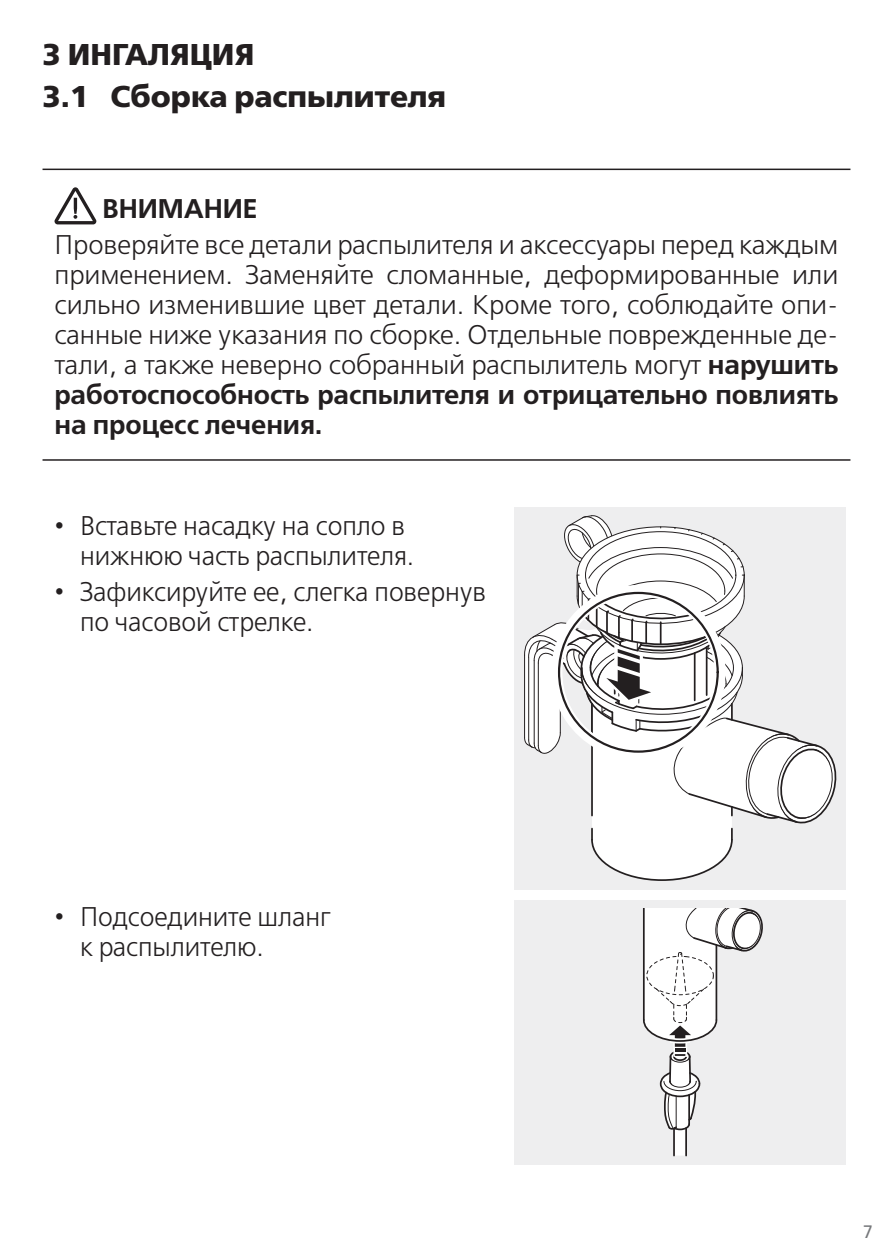
<style>
.page{position:relative;width:893px;height:1259px;background:#fff}
.page>*{position:absolute;margin:0;border:0;box-sizing:border-box;transform-origin:0 0}
.t1{font:700 30px/41.4px "Free Set";color:#231f20}
.t2{font:300 27px/30px "Free Set";letter-spacing:-.005em;color:#231f20}
.t3{font:600 27px "Free Set";letter-spacing:-.005em;color:#231f20}
.t4{font:18px "Free Set";color:#76787b}
.s1{font-weight:600}
</style>
<div class="page">
<hr style="left:43px;top:169px;width:807px;height:1px;background:#231f20">
<hr style="left:43px;top:459px;width:807px;height:2px;background:#231f20">
<svg style="left:55px;top:187px;width:41px;height:37px"></svg>
<div style="left:514px;top:507px;width:332px;height:382px;background:#eeeeef"></div>
<svg style="left:524px;top:515px;width:312px;height:366px"></svg>
<div style="left:514px;top:900px;width:332px;height:265px;background:#eeeeef"></div>
<svg style="left:643px;top:909px;width:120px;height:246px"></svg>
<p class="t1" style="left:43px;top:32px;width:405px">3 ИНГАЛЯЦИЯ<br>3.1 Сборка распылителя</p>
<p class="t3" style="left:102px;top:189px;width:156px">ВНИМАНИЕ</p>
<p class="t2" style="left:55px;top:230px;width:785px;text-align:justify">Проверяйте все детали распылителя и аксессуары перед каждым применением. Заменяйте сломанные, деформированные или сильно изменившие цвет детали. Кроме того, соблюдайте опи&shy;санные ниже указания по сборке. Отдельные поврежденные де&shy;тали, а также неверно собранный распылитель могут <span class="s1">нарушить работоспособность распылителя и отрицательно повлиять на процесс лечения.</span></p>
<p class="t2" style="left:80px;top:511px;width:336px;text-indent:-26px">• Вставьте насадку на сопло в нижнюю часть распылителя.</p>
<p class="t2" style="left:80px;top:577px;width:408px;text-indent:-26px">• Зафиксируйте ее, слегка повернув по часовой стрелке.</p>
<p class="t2" style="left:80px;top:902px;width:252px;text-indent:-26px">• Подсоедините шланг к распылителю.</p>
<p class="t4" style="left:863px;top:1219px;width:11px">7</p>
</div>
